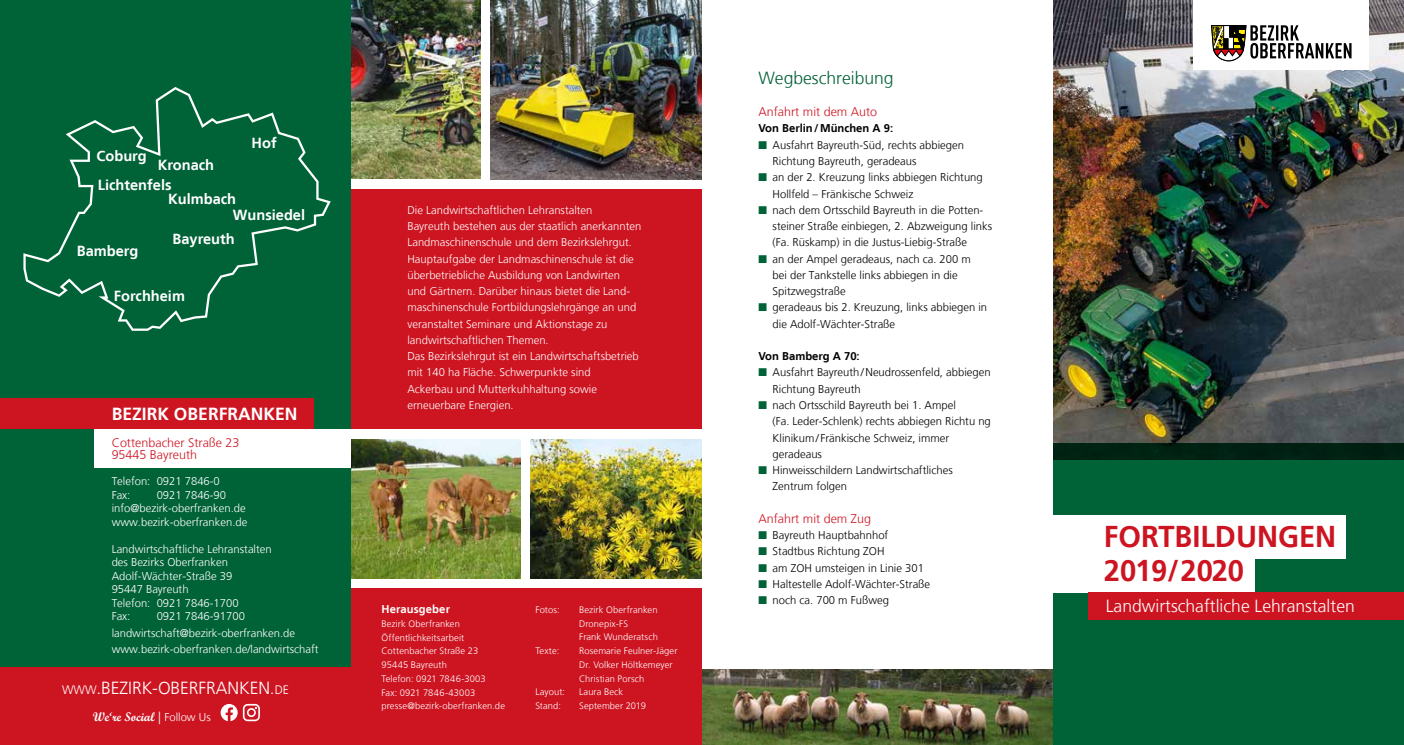
<style>
.page{position:relative;width:1404px;height:745px;background:#fff}
.page>*{position:absolute;margin:0;border:0;box-sizing:border-box;transform-origin:0 0}
.t1{font:700 30px/33.8px "Frutiger LT";color:#cd1421}
.t2{font:300 17.5px "Frutiger LT";color:#fff}
.t3{font:700 17.5px "Frutiger LT";color:#fff}
.t4{font:300 17.5px "Frutiger LT";color:#006237}
.t5{font:700 14.62px/20.2px "Frutiger LT";color:#fff}
.t6{font:300 12.5px/12.5px "Frutiger LT";color:#cd1421}
.t7{font:12.5px "Script MT Bold";color:#fff}
.t8{font:300 11.25px/16.2px "Frutiger LT";color:#fff}
.t9{font:300 11.25px/16.2px "Frutiger LT";color:#000}
.t10{font:700 11.25px "Frutiger LT";color:#000}
.t11{font:700 11.25px "Frutiger LT";letter-spacing:.01em;color:#fff}
.t12{font:300 9.38px/13.8px "Frutiger LT";letter-spacing:.01em;color:#fff}
.s1{font-size:12.25px}
.s2{font-style:inherit}
.s3{font-family:"Frutiger LT";font-weight:300}
.s4{font-family:"Frutiger LT";font-weight:300;font-size:11.25px}
</style>
<div class="page">
<div style="left:0;top:0;width:351px;height:744px;background:#006237"></div>
<svg style="left:23px;top:87px;width:308px;height:243px"></svg>
<div style="left:0;top:398px;width:313px;height:30px;background:#cd1421"></div>
<div style="left:95px;top:428px;width:628px;height:39px;background:#fff"></div>
<div style="left:351px;top:588px;width:351px;height:156px;background:#cd1421"></div>
<div style="left:351px;top:190px;width:351px;height:238px;background:#cd1421"></div>
<div style="left:0;top:667px;width:360px;height:77px;background:#cd1421"></div>
<svg style="left:221px;top:703px;width:39px;height:17px"></svg>
<img style="left:1053px;top:0;width:350px;height:443px">
<img style="left:351px;top:439px;width:169px;height:138px">
<div style="left:1052px;top:443px;width:351px;height:17px;background:#002112"></div>
<div style="left:1052px;top:460px;width:351px;height:284px;background:#006237"></div>
<img style="left:490px;top:0;width:212px;height:179px">
<img style="left:531px;top:439px;width:171px;height:138px">
<div style="left:1043px;top:515px;width:302px;height:43px;background:#fff"></div>
<div style="left:1045px;top:548px;width:209px;height:44px;background:#fff"></div>
<div style="left:1088px;top:592px;width:315px;height:28px;background:#cd1421"></div>
<img style="left:351px;top:0;width:129px;height:178px">
<img style="left:702px;top:669px;width:350px;height:75px">
<div style="left:1193px;top:0;width:175px;height:70px;background:#fff"></div>
<svg style="left:1211px;top:25px;width:140px;height:36px"></svg>
<p class="t5" style="left:97px;top:146px;width:52px">Coburg</p>
<p class="t5" style="left:98px;top:155px;width:118px;text-indent:60px">Kronach<br>Lichtenfels</p>
<p class="t5" style="left:168px;top:188px;width:70px">Kulmbach</p>
<p class="t5" style="left:251px;top:132px;width:27px">Hof</p>
<p class="t5" style="left:233px;top:204px;width:74px">Wunsiedel</p>
<p class="t5" style="left:172px;top:228px;width:64px">Bayreuth</p>
<p class="t5" style="left:77px;top:241px;width:63px">Bamberg</p>
<p class="t5" style="left:114px;top:286px;width:73px">Forchheim</p>
<h2 class="t3" style="left:112px;top:403px;width:187px">BEZIRK OBERFRANKEN</h2>
<p class="t6" style="left:112px;top:436px;width:129px">Cottenbacher Straße 23<br>95445 Bayreuth</p>
<p class="t8" style="left:112px;top:474px;width:110px;line-height:13.5px">Telefon: 0921 7846-0<br>Fax:</p>
<p class="t8" style="left:112px;top:488px;width:137px;line-height:13.5px;text-indent:45px">0921 7846-90 info@bezirk-oberfranken.de www.bezirk-oberfranken.de</p>
<p class="t8" style="left:112px;top:542px;width:161px;line-height:13.5px">Landwirtschaftliche Lehranstalten des Bezirks Oberfranken<br>Adolf-Wächter-Straße 39<br>95447 Bayreuth<br>Telefon: 0921 7846-1700<br>Fax:</p>
<p class="t8" style="left:112px;top:608px;width:208px;text-indent:45px">0921 7846-91700 landwirtschaft@bezirk-oberfranken.de www.bezirk-oberfranken.de/landwirtschaft</p>
<h2 class="t2" style="left:62px;top:678px;width:228px"><span class="s1">WWW</span><span class="s2">.</span>BEZIRK-OBERFRANKEN.<span class="s1">DE</span></h2>
<p class="t7" style="left:93px;top:708px;width:119px">We‘re Social <span class="s3">|</span> <span class="s4">Follow Us</span></p>
<h2 class="t2" style="left:62px;top:713px;width:229px"><span class="s1">WWW</span><span class="s2">.</span>BEZIRK-OBERFRANKEN<span class="s2">.</span><span class="s1">DE</span></h2>
<p class="t8" style="left:407px;top:202px;width:235px">Die Landwirtschaftlichen Lehranstalten<br>Bayreuth bestehen aus der staatlich anerkannten Landmaschinenschule und dem Bezirkslehrgut.<br>Hauptaufgabe der Landmaschinenschule ist die überbetriebliche Ausbildung von Landwirten und Gärtnern. Darüber hinaus bietet die Land&shy;maschinenschule Fortbildungslehrgänge an und veranstaltet Seminare und Aktionstage zu landwirtschaftlichen Themen.<br>Das Bezirkslehrgut ist ein Landwirtschaftsbetrieb mit 140 ha Fläche. Schwerpunkte sind<br>Ackerbau und Mutterkuhhaltung sowie erneuerbare Energien.</p>
<p class="t11" style="left:381px;top:602px;width:70px">Herausgeber</p>
<p class="t12" style="left:381px;top:616px;width:125px">Bezirk Oberfranken<br>Öffentlichkeitsarbeit<br>Cottenbacher Straße 23<br>95445 Bayreuth<br>Telefon: 0921 7846-3003<br>Fax: 0921 7846-43003 presse@bezirk-oberfranken.de</p>
<p class="t12" style="left:535px;top:602px;width:26px">Fotos:</p>
<p class="t12" style="left:579px;top:602px;width:80px">Bezirk Oberfranken<br>Dronepix-FS<br>Frank Wunderatsch</p>
<p class="t12" style="left:535px;top:643px;width:25px">Texte:</p>
<p class="t12" style="left:579px;top:643px;width:100px">Rosemarie Feulner-Jäger<br>Dr. Volker Höltkemeyer<br>Christian Porsch</p>
<p class="t12" style="left:535px;top:685px;width:31px">Layout:</p>
<p class="t12" style="left:579px;top:685px;width:46px">Laura Beck</p>
<p class="t12" style="left:535px;top:698px;width:27px">Stand:</p>
<p class="t12" style="left:579px;top:698px;width:68px">September 2019</p>
<h2 class="t4" style="left:758px;top:68px;width:137px">Wegbeschreibung</h2>
<p class="t6" style="left:758px;top:106px;width:120px">Anfahrt mit dem Auto</p>
<p class="t10" style="left:758px;top:122px;width:136px">Von Berlin/München A 9:</p>
<p class="t9" style="left:772px;top:137px;width:221px">Ausfahrt Bayreuth-Süd, rechts abbiegen Richtung Bayreuth, geradeaus<br>an der 2. Kreuzung links abbiegen Richtung Hollfeld – Fränkische Schweiz<br>nach dem Ortsschild Bayreuth in die Potten&shy;steiner Straße einbiegen, 2. Abzweigung links (Fa. Rüskamp) in die Justus-Liebig-Straße<br>an der Ampel geradeaus, nach ca. 200 m<br>bei der Tankstelle links abbiegen in die Spitzwegstraße<br>geradeaus bis 2. Kreuzung, links abbiegen in die Adolf-Wächter-Straße</p>
<p class="t10" style="left:758px;top:349px;width:103px">Von Bamberg A 70:</p>
<p class="t9" style="left:772px;top:364px;width:220px">Ausfahrt Bayreuth/Neudrossenfeld, abbiegen<br>Richtung Bayreuth<br>nach Ortsschild Bayreuth bei 1. Ampel<br>(Fa. Leder-Schlenk) rechts abbiegen Richtu ng<br>Klinikum/ Fränkische Schweiz, immer geradeaus<br>Hinweisschildern Landwirtschaftliches<br>Zentrum folgen</p>
<p class="t6" style="left:758px;top:512px;width:114px">Anfahrt mit dem Zug</p>
<p class="t9" style="left:772px;top:527px;width:159px">Bayreuth Hauptbahnhof<br>Stadtbus Richtung ZOH<br>am ZOH umsteigen in Linie 301<br>Haltestelle Adolf-Wächter-Straße noch ca. 700 m Fußweg</p>
<h1 class="t1" style="left:1103px;top:519px;width:234px">FORTBILDUNGEN<br>2019/2020</h1>
<h2 class="t2" style="left:1105px;top:595px;width:250px">Landwirtschaftliche Lehranstalten</h2>
</div>
